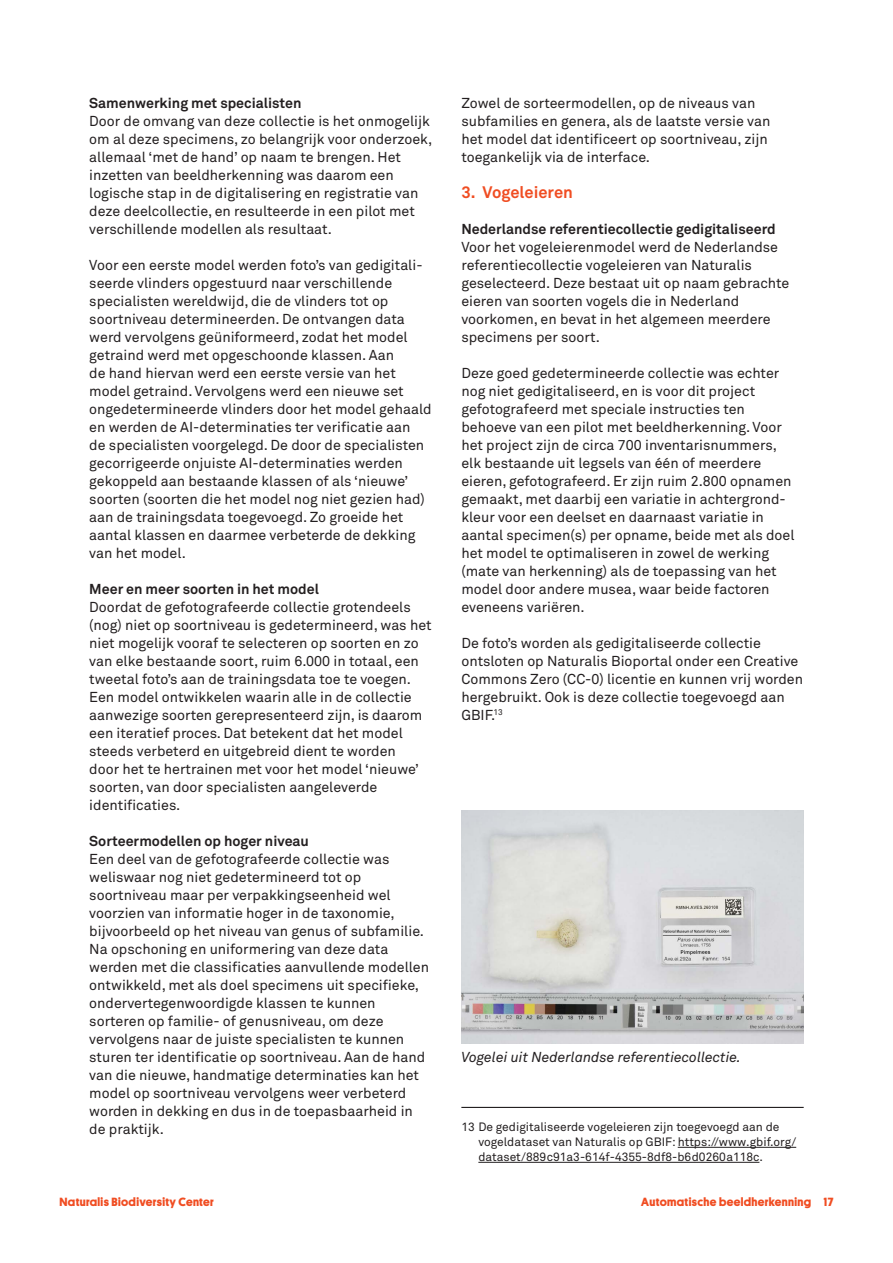
<style>
.page{position:relative;width:893px;height:1263px;background:#fff}
.page>*{position:absolute;margin:0;border:0;box-sizing:border-box;transform-origin:0 0}
.Subkopje{font:700 16.5px "Akkurat Pro";color:#f04d22}
.Platte_tekst{font:14.25px/18px "Akkurat Pro";color:#231f20}
.Platte_tekst-2{font:700 14.25px "Akkurat Pro";color:#231f20}
.Platte_tekst-3{font:italic 14.25px "Akkurat Pro";color:#231f20}
.Voetnoot{font:12px/15px "Akkurat Pro";color:#231f20}
.t1{font:700 12px "Platform";letter-spacing:.03em;color:#f04d22}
</style>
<div class="page">
<hr style="left:461px;top:1107px;width:343px;height:1px;background:#231f20">
<hr style="left:678px;top:1147px;width:118px;height:1px;background:#231f20">
<hr style="left:478px;top:1162px;width:281px;height:1px;background:#231f20">
<img style="left:461px;top:810px;width:343px;height:234px">
<p class="Platte_tekst-2" style="left:89px;top:94px;width:214px">Samenwerking met specialisten</p>
<p class="Platte_tekst" style="left:89px;top:112px;width:344px">Door de omvang van deze collectie is het onmogelijk om al deze specimens, zo belangrijk voor onderzoek, allemaal ‘met de hand’ op naam te brengen. Het inzetten van beeldherkenning was daarom een logische stap in de digitalisering en registratie van deze deelcollectie, en resulteerde in een pilot met verschillende modellen als resultaat.</p>
<p class="Platte_tekst" style="left:89px;top:256px;width:344px">Voor een eerste model werden foto’s van gedigitali&shy;seerde vlinders opgestuurd naar verschillende specialisten wereldwijd, die de vlinders tot op soortniveau determineerden. De ontvangen data werd vervolgens geüniformeerd, zodat het model getraind werd met opgeschoonde klassen. Aan<br>de hand hiervan werd een eerste versie van het model getraind. Vervolgens werd een nieuwe set ongedetermineerde vlinders door het model gehaald en werden de AI-determinaties ter verificatie aan<br>de specialisten voorgelegd. De door de specialisten gecorrigeerde onjuiste AI-determinaties werden gekoppeld aan bestaande klassen of als ‘nieuwe’ soorten (soorten die het model nog niet gezien had) aan de trainingsdata toegevoegd. Zo groeide het aantal klassen en daarmee verbeterde de dekking van het model.</p>
<p class="Platte_tekst-2" style="left:89px;top:580px;width:231px">Meer en meer soorten in het model</p>
<p class="Platte_tekst" style="left:89px;top:598px;width:344px">Doordat de gefotografeerde collectie grotendeels (nog) niet op soortniveau is gedetermineerd, was het niet mogelijk vooraf te selecteren op soorten en zo van elke bestaande soort, ruim 6.000 in totaal, een tweetal foto’s aan de trainingsdata toe te voegen.<br>Een model ontwikkelen waarin alle in de collectie aanwezige soorten gerepresenteerd zijn, is daarom een iteratief proces. Dat betekent dat het model steeds verbeterd en uitgebreid dient te worden<br>door het te hertrainen met voor het model ‘nieuwe’ soorten, van door specialisten aangeleverde identificaties.</p>
<p class="Platte_tekst-2" style="left:89px;top:832px;width:221px">Sorteermodellen op hoger niveau</p>
<p class="Platte_tekst" style="left:89px;top:850px;width:341px">Een deel van de gefotografeerde collectie was weliswaar nog niet gedetermineerd tot op soortniveau maar per verpakkingseenheid wel voorzien van informatie hoger in de taxonomie, bijvoorbeeld op het niveau van genus of subfamilie.<br>Na opschoning en uniformering van deze data werden met die classificaties aanvullende modellen ontwikkeld, met als doel specimens uit specifieke, ondervertegenwoordigde klassen te kunnen sorteren op familie- of genusniveau, om deze vervolgens naar de juiste specialisten te kunnen sturen ter identificatie op soortniveau. Aan de hand van die nieuwe, handmatige determinaties kan het model op soortniveau vervolgens weer verbeterd worden in dekking en dus in de toepasbaarheid in de praktijk.</p>
<p class="Platte_tekst" style="left:461px;top:94px;width:311px">Zowel de sorteermodellen, op de niveaus van subfamilies en genera, als de laatste versie van het model dat identificeert op soortniveau, zijn toegankelijk via de interface.</p>
<p class="Subkopje" style="left:461px;top:182px;width:113px">3. Vogeleieren</p>
<p class="Platte_tekst-2" style="left:461px;top:220px;width:316px">Nederlandse referentiecollectie gedigitaliseerd</p>
<p class="Platte_tekst" style="left:461px;top:238px;width:329px">Voor het vogeleierenmodel werd de Nederlandse referentiecollectie vogeleieren van Naturalis geselecteerd. Deze bestaat uit op naam gebrachte eieren van soorten vogels die in Nederland voorkomen, en bevat in het algemeen meerdere specimens per soort.</p>
<p class="Platte_tekst" style="left:461px;top:364px;width:335px">Deze goed gedetermineerde collectie was echter nog niet gedigitaliseerd, en is voor dit project gefotografeerd met speciale instructies ten behoeve van een pilot met beeldherkenning. Voor het project zijn de circa 700 inventarisnummers, elk bestaande uit legsels van één of meerdere eieren, gefotografeerd. Er zijn ruim 2.800 opnamen gemaakt, met daarbij een variatie in achtergrond&shy;kleur voor een deelset en daarnaast variatie in aantal specimen(s) per opname, beide met als doel het model te optimaliseren in zowel de werking (mate van herkenning) als de toepassing van het model door andere musea, waar beide factoren eveneens variëren.</p>
<p class="Platte_tekst" style="left:461px;top:634px;width:343px">De foto’s worden als gedigitaliseerde collectie ontsloten op Naturalis Bioportal onder een Creative Commons Zero (CC-0) licentie en kunnen vrij worden hergebruikt. Ook is deze collectie toegevoegd aan GBIF.<sup>13</sup></p>
<p class="Platte_tekst-3" style="left:461px;top:1049px;width:281px">Vogelei uit Nederlandse referentiecollectie.</p>
<p class="Voetnoot" style="left:478px;top:1119px;width:319px;text-indent:-17px">13 De gedigitaliseerde vogeleieren zijn toegevoegd aan de vogeldataset van Naturalis op GBIF: https://www.gbif.org/ dataset/889c91a3-614f-4355-8df8-b6d0260a118c.</p>
<p class="t1" style="left:60px;top:1193px;width:156px">Naturalis Biodiversity Center</p>
<p class="t1" style="left:641px;top:1193px;width:194px">Automatische beeldherkenning 17</p>
</div>
